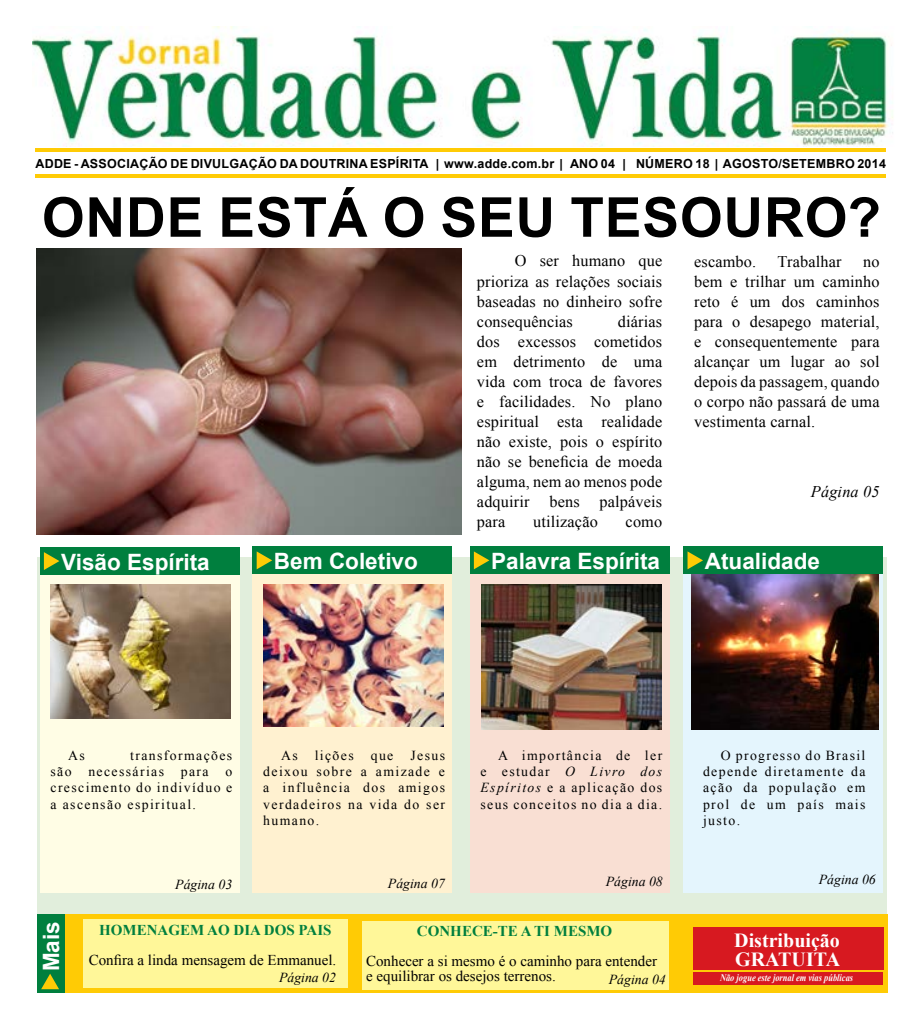
<style>
.page{position:relative;width:922px;height:1028px;background:#fff}
.page>*{position:absolute;margin:0;border:0;box-sizing:border-box;transform-origin:0 0}
.t1{font:700 55px "Arial";color:#000}
.t2{font:700 22.5px "Arial";color:#fff}
.t3{font:700 20px/18.8px "Times New Roman";color:#fff}
.t4{font:16.25px/20px "Times New Roman";letter-spacing:.01em;color:#000;text-align:justify}
.t5{font:italic 16.25px "Times New Roman";letter-spacing:.01em;color:#000}
.t6{font:15px/15px "Times New Roman";color:#000}
.t7{font:700 15px "Times New Roman";color:#007f3e}
.t8{font:13.75px/16.2px "Times New Roman";letter-spacing:.1em;color:#000;text-align:justify}
.t9{font:italic 13.75px "Times New Roman";color:#000}
.t10{font:700 12.5px "Arial";letter-spacing:.02em;color:#000}
.t11{font:italic 700 10px "Times New Roman";color:#fff;scale:.84 1}
.s1{font-style:italic}
</style>
<div class="page">
<div style="left:37px;top:556px;width:849px;height:365px;background:#e1eedc"></div>
<div style="left:683px;top:546px;width:199px;height:346px;background:#e4f5fd"></div>
<hr style="left:35px;top:148px;width:850px;height:3px;background:#ffcb05">
<hr style="left:35px;top:174px;width:850px;height:4px;background:#ffcb05">
<div style="left:40px;top:547px;width:199px;height:345px;background:#fffde5"></div>
<div style="left:40px;top:547px;width:199px;height:28px;background:#007f3e"></div>
<svg style="left:44px;top:552px;width:15px;height:18px"></svg>
<div style="left:252px;top:546px;width:200px;height:346px;background:#fff1d0"></div>
<div style="left:252px;top:546px;width:200px;height:28px;background:#007f3e"></div>
<svg style="left:256px;top:551px;width:16px;height:18px"></svg>
<div style="left:469px;top:546px;width:200px;height:346px;background:#f9dfd3"></div>
<div style="left:469px;top:546px;width:200px;height:28px;background:#007f3e"></div>
<svg style="left:474px;top:551px;width:15px;height:18px"></svg>
<div style="left:683px;top:546px;width:199px;height:28px;background:#007f3e"></div>
<svg style="left:687px;top:551px;width:16px;height:18px"></svg>
<img style="left:691px;top:574px;width:187px;height:155px">
<img style="left:481px;top:584px;width:180px;height:145px">
<img style="left:263px;top:584px;width:180px;height:142px">
<img style="left:50px;top:584px;width:180px;height:134px">
<img style="left:33px;top:27px;width:860px;height:119px">
<img style="left:36px;top:248px;width:425px;height:287px">
<div style="left:37px;top:913px;width:850px;height:79px;background:#ffcb05"></div>
<div style="left:37px;top:913px;width:27px;height:79px;background:#007f3e"></div>
<svg style="left:41px;top:973px;width:18px;height:16px"></svg>
<div style="left:692px;top:927px;width:191px;height:42px;background:#d71920"></div>
<div style="left:692px;top:971px;width:190px;height:13px;background:#d71920"></div>
<div style="left:83px;top:919px;width:264px;height:69px;background:#fff799"></div>
<div style="left:362px;top:920px;width:307px;height:69px;background:#fff799"></div>
<p class="t10" style="left:35px;top:155px;width:851px">ADDE - ASSOCIAÇÃO DE DIVULGAÇÃO DA DOUTRINA ESPÍRITA | www.adde.com.br | ANO 04 | NÚMERO 18 | AGOSTO/SETEMBRO 2014</p>
<h1 class="t1" style="left:42px;top:179px;width:82px">Onde</h1>
<h1 class="t1" style="left:218px;top:179px;width:36px">est</h1>
<h1 class="t1" style="left:328px;top:179px;width:150px">á o seu</h1>
<h1 class="t1" style="left:570px;top:179px;width:41px">tesouro</h1>
<h1 class="t1" style="left:847px;top:179px;width:35px">?</h1>
<h2 class="t2" style="left:61px;top:546px;width:150px">Visão Espírita</h2>
<h2 class="t2" style="left:274px;top:545px;width:145px">Bem Coletivo</h2>
<p class="t4" style="left:477px;top:250px;width:187px;text-indent:38px">O ser humano que prioriza as relações sociais baseadas no dinheiro sofre consequências</p>
<p class="t4" style="left:477px;top:310px;width:187px;text-indent:141px">diárias dos excessos cometidos em detrimento de uma vida com troca de favores e facilidades. No plano espiritual esta realidade não existe, pois o espírito não se beneficia de moeda alguma, nem ao menos pode adquirir bens palpáveis para</p>
<p class="t4" style="left:533px;top:510px;width:66px">utilização</p>
<p class="t4" style="left:625px;top:510px;width:38px">como</p>
<h2 class="t2" style="left:491px;top:545px;width:170px">Palavra Espírita</h2>
<p class="t4" style="left:694px;top:250px;width:64px">escambo.</p>
<p class="t4" style="left:777px;top:250px;width:65px">Trabalhar</p>
<p class="t4" style="left:694px;top:250px;width:187px;text-indent:169px">no bem e trilhar um caminho reto é um dos caminhos para o desapego material, e consequentemente para alcançar um lugar ao sol depois da passagem, quando o corpo não passará de uma vestimenta carnal.</p>
<p class="t5" style="left:810px;top:480px;width:70px">Página 05</p>
<h2 class="t2" style="left:704px;top:545px;width:117px">Atualidade</h2>
<p class="t8" style="left:50px;top:746px;width:183px;text-indent:80px">transformações são necessárias para o crescimento do indivíduo e a ascensão espiritual.</p>
<p class="t8" style="left:68px;top:746px;width:18px">As</p>
<p class="t8" style="left:263px;top:746px;width:183px;text-indent:18px">As lições que Jesus deixou sobre a amizade e a influência dos amigos verdadeiros na vida do ser humano.</p>
<p class="t8" style="left:480px;top:746px;width:183px;text-indent:18px">A importância de ler e estudar <span class="s1">O Livro dos Espíritos</span> e a aplicação dos seus conceitos no dia a dia.</p>
<p class="t8" style="left:702px;top:746px;width:164px;text-indent:18px">O progresso do Brasil depende diretamente da ação da população em prol de um país mais justo.</p>
<p class="t9" style="left:175px;top:875px;width:58px">Página 03</p>
<p class="t9" style="left:388px;top:874px;width:58px">Página 07</p>
<p class="t9" style="left:605px;top:871px;width:58px">Página 08</p>
<p class="t9" style="left:818px;top:869px;width:58px">Página 06</p>
<h2 class="t2" style="left:35px;top:971px;width:52px;rotate:-90deg">Mais</h2>
<p class="t3" style="left:734px;top:930px;width:107px">Distribuição<br>GRATUITA</p>
<p class="t11" style="left:719px;top:970px;width:160px">Não jogue este jornal em vias públicas</p>
<p class="t7" style="left:99px;top:919px;width:234px">HOMENAGEM AO DIA DOS PAIS</p>
<p class="t6" style="left:89px;top:952px;width:249px">Confira a linda mensagem de Emmanuel.</p>
<p class="t9" style="left:279px;top:968px;width:58px">Página 02</p>
<p class="t7" style="left:417px;top:920px;width:197px">CONHECE-TE A TI MESMO</p>
<p class="t6" style="left:366px;top:953px;width:292px">Conhecer a si mesmo é o caminho para entender e equilibrar os desejos terrenos.</p>
<p class="t9" style="left:608px;top:969px;width:58px">Página 04</p>
</div>
